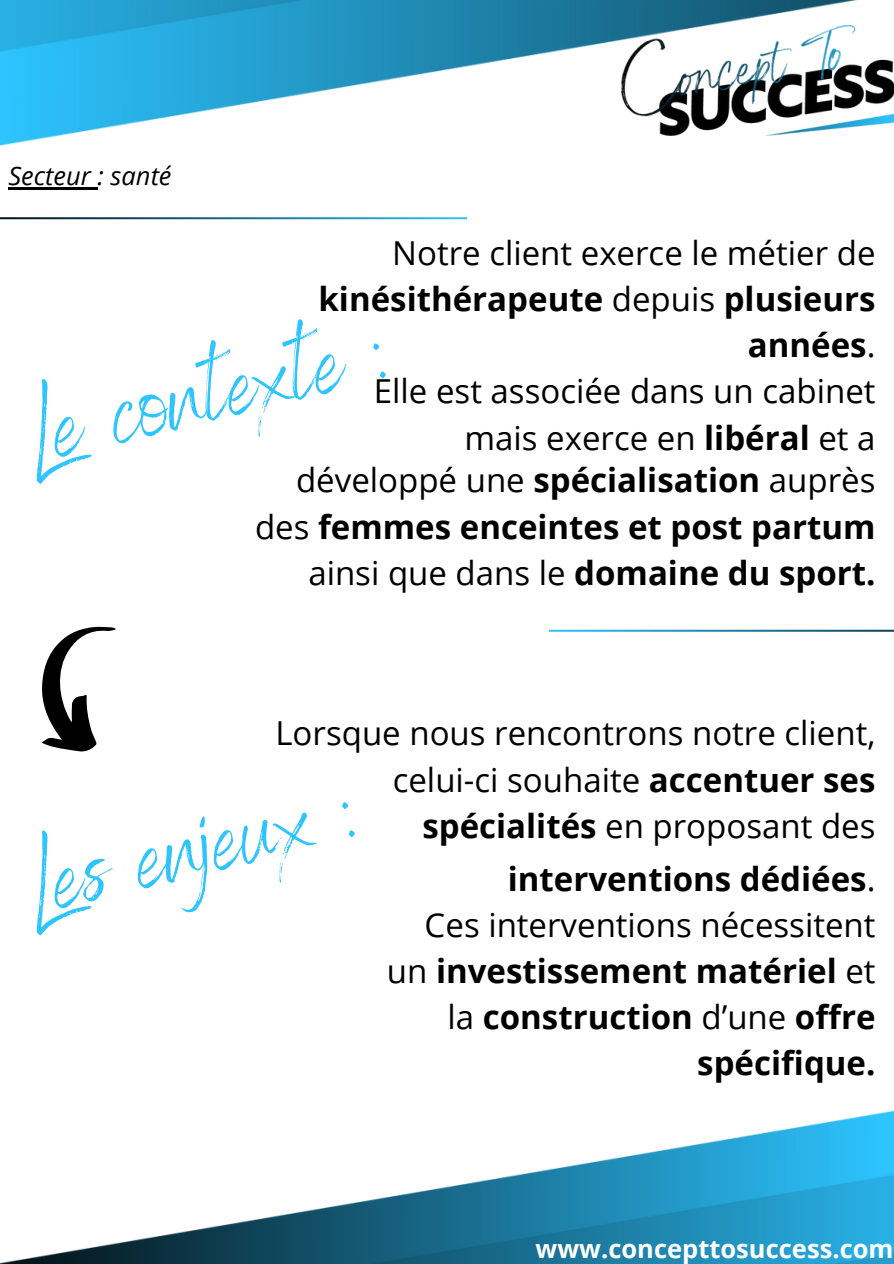
<style>
.page{position:relative;width:894px;height:1264px;background:#fff}
.page>*{position:absolute;margin:0;border:0;box-sizing:border-box;transform-origin:0 0}
.t1{font:102px "Benedict";color:#2dc4ff}
.t2{font:33px/46.2px "Open Sans";color:#000;text-align:right}
.t3{font:700 33px/46.2px "Open Sans";color:#000;text-align:right}
.t4{font:700 25.5px "Open Sans";color:#fff}
.t5{font:italic 25.5px "Open Sans";color:#000}
.s1{font-weight:700}
.s2{font-weight:400}
</style>
<div class="page">
<img style="left:0;top:0;width:889px;height:146px">
<img style="left:1px;top:1110px;width:892px;height:153px">
<img style="left:0;top:217px;width:466px;height:2px">
<svg style="left:41px;top:626px;width:75px;height:126px"></svg>
<img style="left:549px;top:629px;width:344px;height:2px">
<hr style="left:8px;top:187px;width:89px;height:3px;background:#000">
<p class="t5" style="left:8px;top:158px;width:165px">Secteur : santé</p>
<h2 class="t2" style="left:318px;top:229px;width:558px">Notre client exerce le métier de <span class="s1">kinésithérapeute</span> depuis <span class="s1">plusieurs années</span>.<br>Elle est associée dans un cabinet</h2>
<h1 class="t1" style="left:11px;top:367px;width:365px;rotate:-13deg">Le contexte :</h1>
<h2 class="t2" style="left:464px;top:413px;width:412px">mais exerce en <span class="s1">libéral</span> et a</h2>
<p class="t3" style="left:255px;top:456px;width:621px"><span class="s2">développé une</span> spécialisation <span class="s2">auprès des</span> femmes enceintes et post partum <span class="s2">ainsi que dans le</span> domaine du sport.</p>
<p class="t2" style="left:275px;top:709px;width:601px">Lorsque nous rencontrons notre client, celui-ci souhaite <span class="s1">accentuer ses spécialités</span> en proposant des</p>
<h2 class="t1" style="left:11px;top:819px;width:333px;rotate:-13deg">Les enjeux :</h2>
<h1 class="t3" style="left:387px;top:854px;width:490px">interventions dédiées<span class="s2">.<br>Ces interventions nécessitent un</span> investissement matériel <span class="s2">et la</span> construction <span class="s2">d’une</span> offre spécifique.</h1>
<h2 class="t4" style="left:535px;top:1230px;width:359px">www.concepttosuccess.com</h2>
</div>
